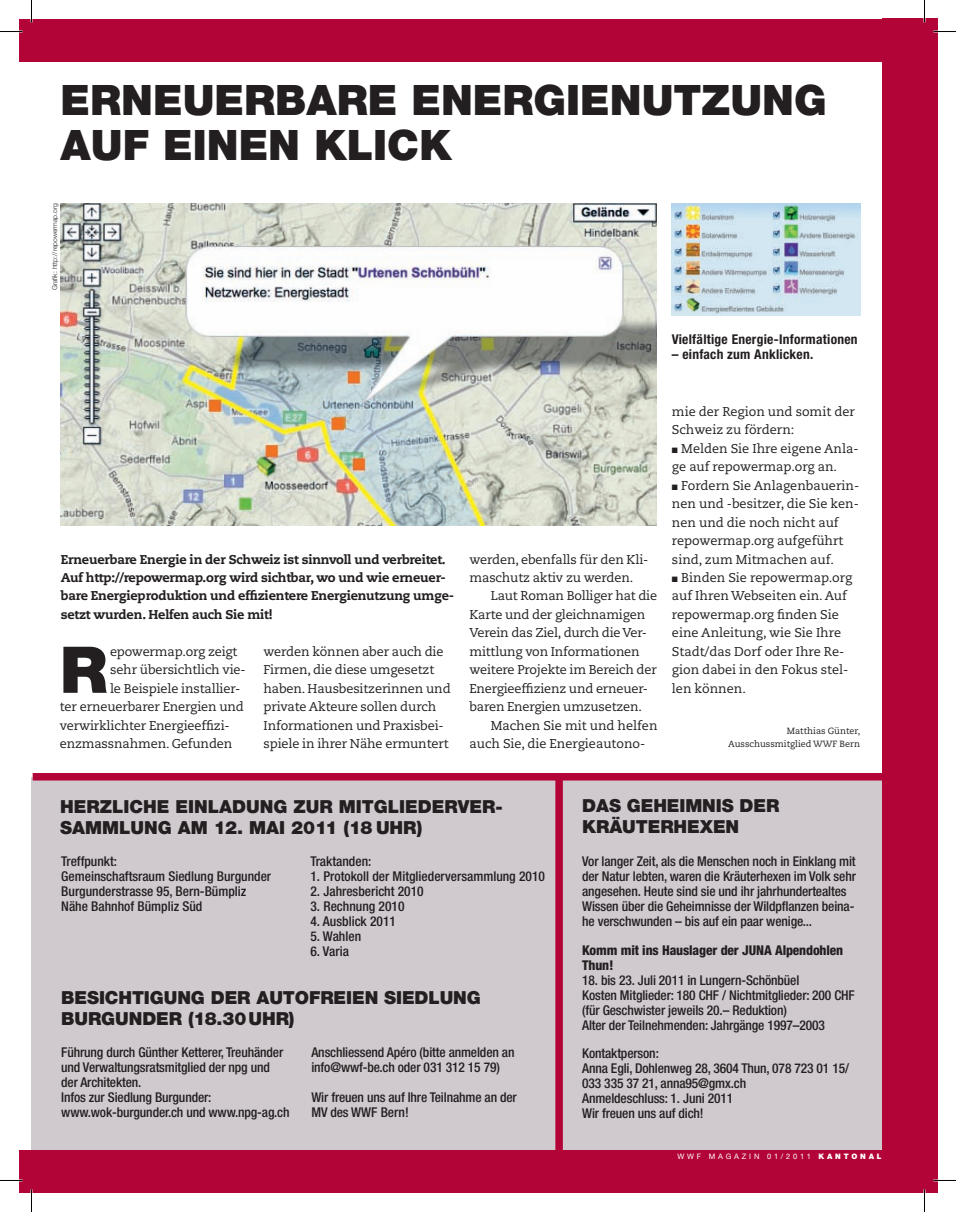
<style>
.page{position:relative;width:956px;height:1212px;background:#fff}
.page>*{position:absolute;margin:0;border:0;box-sizing:border-box;transform-origin:0 0}
.t1{font:900 64.5px "Helvetica Neue";color:#231f20}
.t2{font:900 42px/45px "Helvetica Neue";color:#231f20}
.t3{font:900 18px/21px "Helvetica Neue";letter-spacing:-.005em;color:#231f20}
.t4{font:500 condensed 13.5px/15px "Helvetica Neue";letter-spacing:-.01em;color:#231f20}
.t5{font:700 condensed 13.5px "Helvetica Neue";letter-spacing:.02em;color:#231f20}
.t6{font:800 condensed 13.5px/15px "Helvetica Neue";letter-spacing:-.01em;color:#231f20}
.t7{font:12.75px/18.5px "Caecilia";letter-spacing:-.01em;color:#231f20}
.t8{font:800 12.75px/18.5px "Caecilia";letter-spacing:-.015em;color:#231f20}
.t9{font:9px/13.5px "Caecilia";color:#231f20;text-align:right}
.t10{font:7.5px "Helvetica Neue";letter-spacing:.37em;color:#fff}
.t11{font:300 6.75px "Helvetica Neue";color:#231f20}
.s1{font-weight:900}
</style>
<div class="page">
<img style="left:672px;top:203px;width:188px;height:112px">
<img style="left:61px;top:203px;width:596px;height:322px">
<div style="left:32px;top:776px;width:854px;height:377px;background:#d0cacf"></div>
<div style="left:33px;top:772px;width:853px;height:8px;background:#b30437"></div>
<div style="left:555px;top:776px;width:8px;height:379px;background:#b30437"></div>
<div style="left:19px;top:1150px;width:13px;height:42px;background:#b30437"></div>
<div style="left:19px;top:19px;width:13px;height:42px;background:#b30437"></div>
<div style="left:32px;top:19px;width:905px;height:42px;background:#b30437"></div>
<div style="left:32px;top:1150px;width:905px;height:42px;background:#b30437"></div>
<div style="left:882px;top:19px;width:55px;height:1173px;background:#b30437"></div>
<hr style="left:923px;top:0;width:2px;height:22px;background:#fff">
<hr style="left:923px;top:1189px;width:2px;height:22px;background:#fff">
<svg style="left:0;top:31px;width:22px;height:1px"></svg>
<svg style="left:933px;top:31px;width:23px;height:1px"></svg>
<svg style="left:31px;top:0;width:1px;height:22px"></svg>
<svg style="left:31px;top:1189px;width:1px;height:22px"></svg>
<svg style="left:924px;top:0;width:1px;height:22px"></svg>
<svg style="left:924px;top:1189px;width:1px;height:22px"></svg>
<h2 class="t2" style="left:61px;top:77px;width:768px">ERNEUERBARE ENERGIENUTZUNG<br>AUF EINEN KLICK</h2>
<p class="t11" style="left:51px;top:290px;width:88px;rotate:-90deg">Grafik: http://repowermap.org</p>
<p class="t5" style="left:672px;top:330px;width:187px">Vielfältige Energie-Informationen</p>
<p class="t5" style="left:672px;top:345px;width:143px">– einfach zum Anklicken.</p>
<p class="t8" style="left:61px;top:549px;width:395px">Erneuerbare Energie in der Schweiz ist sinnvoll und verbreitet.<br>Auf http://repowermap.org wird sichtbar, wo und wie erneuer&shy;bare Energieproduktion und effizientere Energienutzung umge-</p>
<p class="t8" style="left:61px;top:605px;width:213px">setzt wurden. Helfen auch Sie mit!</p>
<h1 class="t1" style="left:60px;top:631px;width:49px">R</h1>
<p class="t7" style="left:110px;top:642px;width:129px">epowermap.org zeigt</p>
<p class="t7" style="left:110px;top:660px;width:137px">sehr übersichtlich vie-</p>
<p class="t7" style="left:110px;top:679px;width:132px">le Beispiele installier-</p>
<p class="t7" style="left:60px;top:697px;width:186px">ter erneuerbarer Energien und</p>
<p class="t7" style="left:60px;top:716px;width:171px">verwirklichter Energieeffizi-</p>
<p class="t7" style="left:60px;top:734px;width:174px">enzmassnahmen. Gefunden</p>
<p class="t7" style="left:264px;top:642px;width:189px">werden können aber auch die<br>Firmen, die diese umgesetzt haben. Hausbesitzerinnen und private Akteure sollen durch<br>Informationen und Praxisbei&shy;spiele in ihrer Nähe ermuntert</p>
<p class="t7" style="left:469px;top:550px;width:180px">werden, ebenfalls für den Kli&shy;maschutz aktiv zu werden.</p>
<p class="t7" style="left:469px;top:587px;width:189px;text-indent:21px">Laut Roman Bolliger hat die<br>Karte und der gleichnamigen<br>Verein das Ziel, durch die Ver&shy;mittlung von Informationen weitere Projekte im Bereich der<br>Energieeffizienz und erneuer&shy;baren Energien umzusetzen.</p>
<p class="t7" style="left:469px;top:716px;width:189px;text-indent:21px">Machen Sie mit und helfen auch Sie, die Energieautono-</p>
<p class="t7" style="left:672px;top:402px;width:184px">mie der Region und somit der<br>Schweiz zu fördern:</p>
<p class="t7" style="left:672px;top:439px;width:188px;text-indent:9px">Melden Sie Ihre eigene Anla&shy;ge auf repowermap.org an.</p>
<p class="t7" style="left:672px;top:476px;width:189px;text-indent:9px">Fordern Sie Anlagenbauerin&shy;nen und -besitzer, die Sie ken&shy;nen und die noch nicht auf repowermap.org aufgeführt sind, zum Mitmachen auf.</p>
<p class="t7" style="left:672px;top:568px;width:182px;text-indent:9px">Binden Sie repowermap.org auf Ihren Webseiten ein. Auf repowermap.org finden Sie eine Anleitung, wie Sie Ihre<br>Stadt/das Dorf oder Ihre Re&shy;gion dabei in den Fokus stel&shy;len können.</p>
<p class="t9" style="left:728px;top:724px;width:134px">Matthias Günter,<br>Ausschussmitglied WWF Bern</p>
<h3 class="t3" style="left:60px;top:795px;width:444px">HERZLICHE EINLADUNG ZUR MITGLIEDERVER-<br>SAMMLUNG AM 12. MAI 2011 (18 UHR)</h3>
<p class="t4" style="left:61px;top:853px;width:211px">Treffpunkt:<br>Gemeinschaftsraum Siedlung Burgunder<br>Burgunderstrasse 95, Bern-Bümpliz<br>Nähe Bahnhof Bümpliz Süd</p>
<p class="t4" style="left:310px;top:853px;width:62px">Traktanden:</p>
<p class="t4" style="left:310px;top:868px;width:236px">1. Protokoll der Mitgliederversammlung 2010</p>
<p class="t4" style="left:310px;top:883px;width:115px">2. Jahresbericht 2010</p>
<p class="t4" style="left:310px;top:898px;width:96px">3. Rechnung 2010</p>
<p class="t4" style="left:310px;top:913px;width:87px">4. Ausblick 2011</p>
<p class="t4" style="left:310px;top:928px;width:52px">5. Wahlen</p>
<p class="t4" style="left:310px;top:943px;width:40px">6. Varia</p>
<h3 class="t3" style="left:61px;top:986px;width:421px">BESICHTIGUNG DER AUTOFREIEN SIEDLUNG<br>BURGUNDER (18.30 UHR)</h3>
<p class="t4" style="left:61px;top:1044px;width:224px">Führung durch Günther Ketterer, Treuhänder und Verwaltungsratsmitglied der npg und der Architekten.<br>Infos zur Siedlung Burgunder:</p>
<p class="t4" style="left:311px;top:1044px;width:205px">Anschliessend Apéro (bitte anmelden an info@wwf-be.ch oder 031 312 15 79)</p>
<p class="t4" style="left:311px;top:1089px;width:207px">Wir freuen uns auf Ihre Teilnahme an der<br>MV des WWF Bern!</p>
<p class="t4" style="left:61px;top:1104px;width:230px">www.wok-burgunder.ch und www.npg-ag.ch</p>
<h3 class="t3" style="left:582px;top:795px;width:199px">DAS GEHEIMNIS DER<br>KRÄUTERHEXEN</h3>
<p class="t4" style="left:582px;top:853px;width:275px">Vor langer Zeit, als die Menschen noch in Einklang mit der Natur lebten, waren die Kräuterhexen im Volk sehr angesehen. Heute sind sie und ihr jahrhundertealtes Wissen über die Geheimnisse der Wildpflanzen beina&shy;he verschwunden – bis auf ein paar wenige...</p>
<p class="t6" style="left:582px;top:941px;width:263px">Komm mit ins Hauslager der JUNA Alpendohlen<br>Thun!</p>
<p class="t4" style="left:582px;top:971px;width:274px">18. bis 23. Juli 2011 in Lungern-Schönbüel<br>Kosten Mitglieder: 180 CHF / Nichtmitglieder: 200 CHF (für Geschwister jeweils 20.– Reduktion)<br>Alter der Teilnehmenden: Jahrgänge 1997–2003</p>
<p class="t4" style="left:582px;top:1045px;width:268px">Kontaktperson:<br>Anna Egli, Dohlenweg 28, 3604 Thun, 078 723 01 15/<br>033 335 37 21, anna95@gmx.ch<br>Anmeldeschluss: 1. Juni 2011<br>Wir freuen uns auf dich!</p>
<p class="t10" style="left:677px;top:1151px;width:206px">WWF MAGAZIN 01/2011 <span class="s1">KANTONAL</span></p>
</div>
